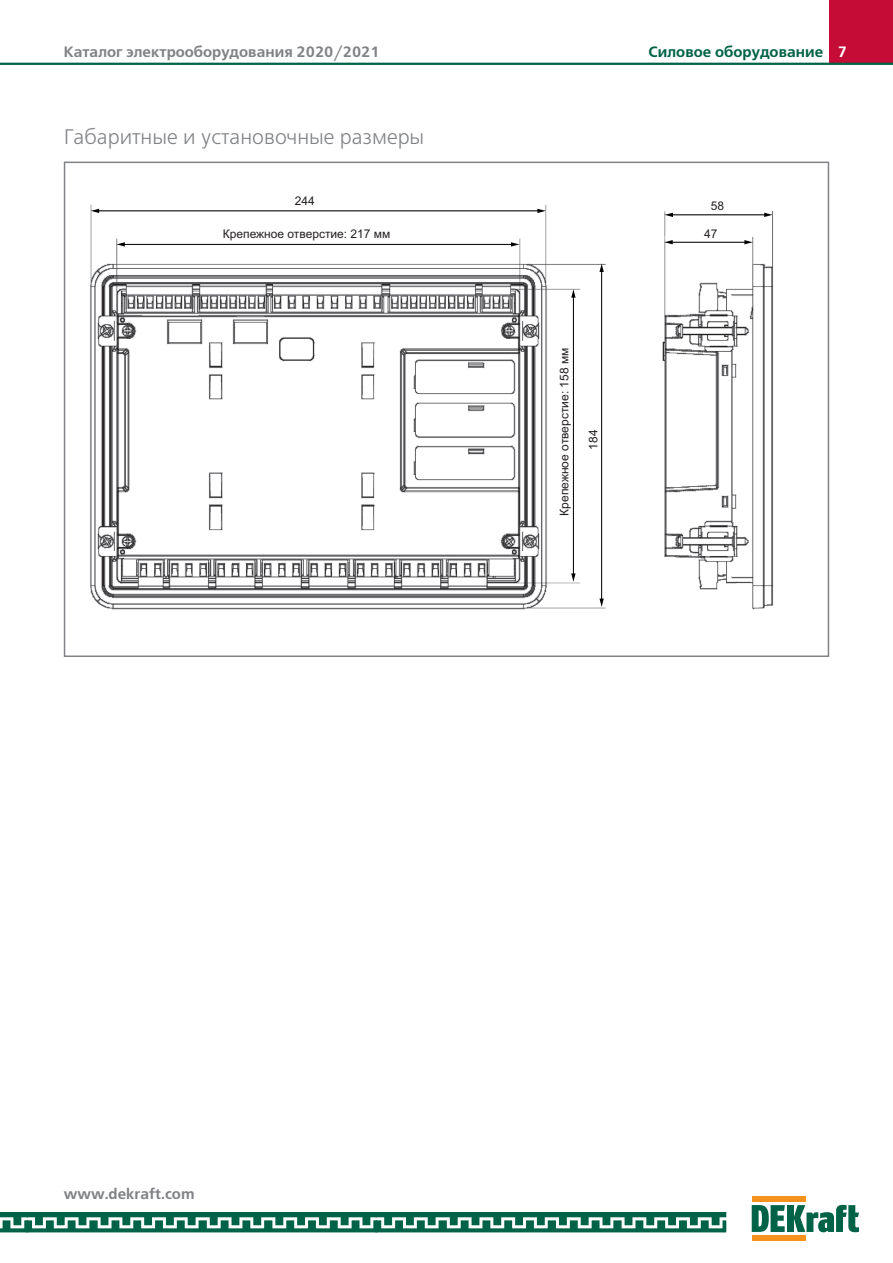
<style>
.page{position:relative;width:893px;height:1263px;background:#fff}
.page>*{position:absolute;margin:0;border:0;box-sizing:border-box;transform-origin:0 0}
.t1{font:21px "Free Set C";color:#808285}
.t2{font:700 15px "Free Set C";color:#808285}
.t3{font:700 15px "Free Set C";color:#006246}
.t4{font:700 15px "Free Set C";color:#fff}
.t5{font:12px "Arial";color:#231f20}
</style>
<div class="page">
<div style="left:829px;top:0;width:64px;height:64px;background:#c40c37"></div>
<hr style="left:0;top:63px;width:893px;height:2px;background:#006246">
<svg style="left:0;top:1212px;width:726px;height:20px"></svg>
<div style="left:752px;top:1235px;width:53px;height:6px;background:#f7931d"></div>
<div style="left:752px;top:1196px;width:53px;height:5px;background:#f7931d"></div>
<div style="left:787px;top:1205px;width:7px;height:27px;background:#006246"></div>
<svg style="left:794px;top:1205px;width:65px;height:27px"></svg>
<svg style="left:752px;top:1205px;width:33px;height:27px"></svg>
<div style="left:64px;top:162px;width:765px;height:495px;background:#fff;border:2px solid #808285"></div>
<img style="left:89px;top:204px;width:517px;height:406px">
<hr style="left:98px;top:211px;width:441px;height:1px;background:#000001">
<svg style="left:91px;top:209px;width:8px;height:4px"></svg>
<svg style="left:537px;top:209px;width:9px;height:4px"></svg>
<hr style="left:123px;top:244px;width:389px;height:1px;background:#000001">
<svg style="left:117px;top:242px;width:8px;height:5px"></svg>
<svg style="left:511px;top:242px;width:8px;height:5px"></svg>
<hr style="left:601px;top:270px;width:1px;height:330px;background:#000001">
<svg style="left:599px;top:598px;width:5px;height:9px"></svg>
<svg style="left:599px;top:264px;width:5px;height:8px"></svg>
<hr style="left:573px;top:296px;width:1px;height:279px;background:#000001">
<svg style="left:571px;top:573px;width:5px;height:9px"></svg>
<svg style="left:571px;top:290px;width:5px;height:8px"></svg>
<img style="left:662px;top:211px;width:112px;height:399px">
<hr style="left:671px;top:215px;width:95px;height:1px;background:#000001">
<svg style="left:665px;top:213px;width:8px;height:4px"></svg>
<svg style="left:764px;top:213px;width:8px;height:4px"></svg>
<hr style="left:671px;top:242px;width:75px;height:1px;background:#000001">
<svg style="left:665px;top:240px;width:8px;height:4px"></svg>
<svg style="left:744px;top:240px;width:8px;height:4px"></svg>
<p class="t2" style="left:64px;top:43px;width:317px">Каталог электрооборудования 2020/2021</p>
<p class="t3" style="left:648px;top:43px;width:176px">Силовое оборудование</p>
<p class="t4" style="left:838px;top:43px;width:11px">7</p>
<h1 class="t1" style="left:64px;top:124px;width:362px">Габаритные и установочные размеры</h1>
<p class="t5" style="left:295px;top:192px;width:22px">244</p>
<p class="t5" style="left:223px;top:226px;width:169px">Крепежное отверстие: 217 мм</p>
<p class="t5" style="left:711px;top:198px;width:15px">58</p>
<p class="t5" style="left:704px;top:226px;width:15px">47</p>
<p class="t5" style="left:556px;top:515px;width:169px;rotate:-90deg">Крепежное отверстие: 158 мм</p>
<p class="t5" style="left:585px;top:449px;width:22px;rotate:-90deg">184</p>
<p class="t2" style="left:64px;top:1185px;width:132px">www.dekraft.com</p>
</div>
